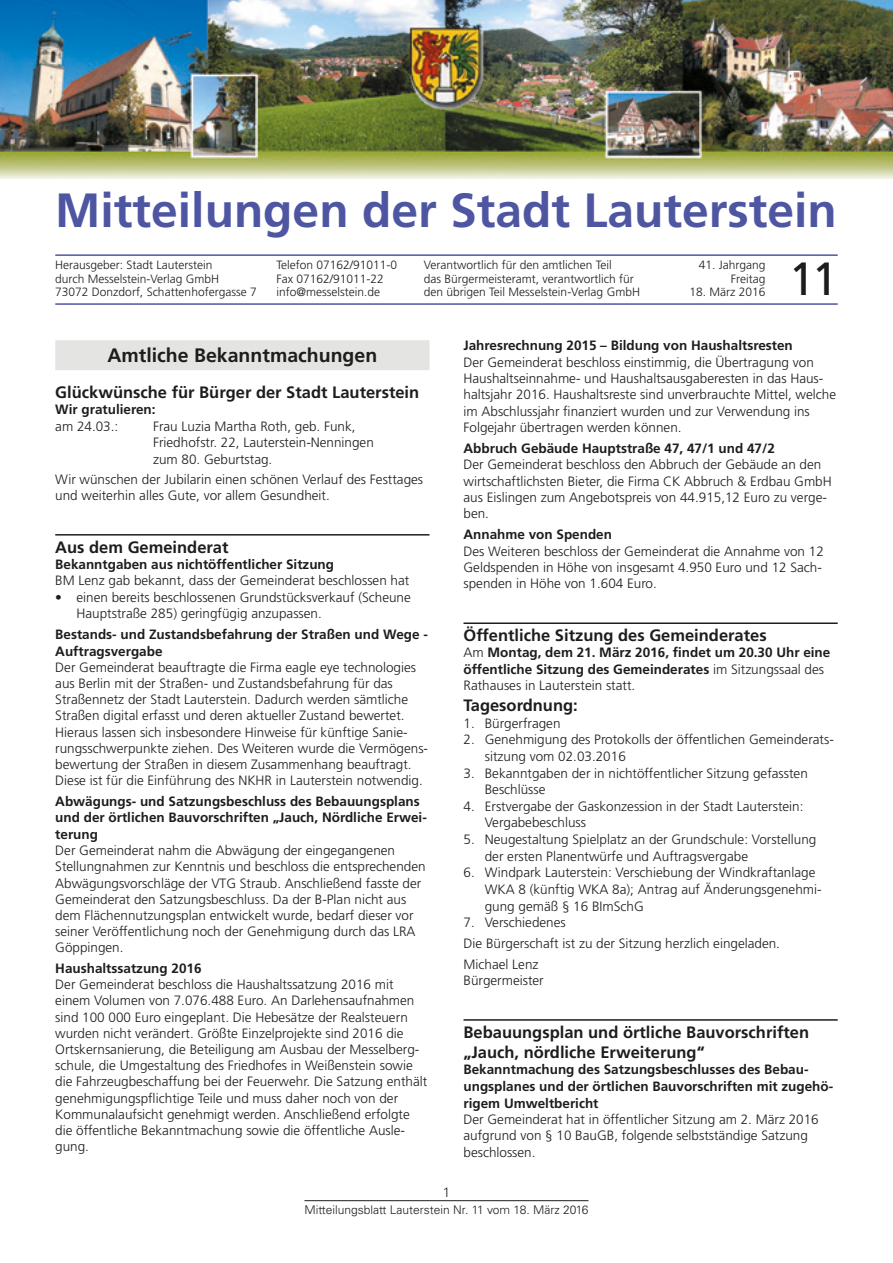
<style>
.page{position:relative;width:893px;height:1263px;background:#fff}
.page>*{position:absolute;margin:0;border:0;box-sizing:border-box;transform-origin:0 0}
.t1{font:700 48px "Frutiger";color:#4e56a2}
.t2{font:46.5px "Frutiger";color:#1d1d1b}
.t3{font:700 19.5px "Frutiger";color:#1d1d1b}
.t4{font:700 16.5px/20px "Frutiger";color:#1d1d1b}
.t5{font:300 13.5px/16.2px "Frutiger";color:#1d1d1b}
.t6{font:700 13.5px/16.5px "Frutiger";color:#1d1d1b}
.t7{font:300 13.5px "Univers";color:#1d1d1b}
.t8{font:300 12px/13.5px "Frutiger";color:#1d1d1b}
.t9{font:300 12px "Univers";color:#1d1d1b}
.s1{font-weight:300}
</style>
<div class="page">
<hr style="left:304px;top:1200px;width:284px;height:1px;background:#1d1d1b">
<hr style="left:55px;top:254px;width:783px;height:2px;background:#4e56a2">
<hr style="left:55px;top:303px;width:783px;height:2px;background:#4e56a2">
<div style="left:55px;top:340px;width:374px;height:30px;background:#e4e4e3"></div>
<hr style="left:55px;top:534px;width:374px;height:1px;background:#1d1d1b">
<hr style="left:463px;top:622px;width:375px;height:2px;background:#1d1d1b">
<hr style="left:463px;top:1019px;width:375px;height:2px;background:#1d1d1b">
<img style="left:0;top:0;width:893px;height:178px">
<h1 class="t1" style="left:55px;top:182px;width:783px">Mitteilungen der Stadt Lauterstein</h1>
<p class="t8" style="left:55px;top:259px;width:203px">Herausgeber: Stadt Lauterstein<br>durch Messelstein-Verlag GmbH<br>73072 Donzdorf, Schattenhofergasse 7</p>
<p class="t8" style="left:276px;top:259px;width:122px">Telefon 07162/91011-0<br>Fax 07162/91011-22 info@messelstein.de</p>
<p class="t8" style="left:424px;top:259px;width:218px">Verantwortlich für den amtlichen Teil<br>das Bürgermeisteramt, verantwortlich für den übrigen Teil Messelstein-Verlag GmbH</p>
<p class="t8" style="left:699px;top:259px;width:68px;text-align:right">41. Jahrgang<br>Freitag</p>
<h2 class="t2" style="left:789px;top:252px;width:50px">11</h2>
<p class="t8" style="left:689px;top:286px;width:78px">18. März 2016</p>
<h3 class="t3" style="left:107px;top:343px;width:271px">Amtliche Bekanntmachungen</h3>
<p class="t4" style="left:55px;top:382px;width:365px">Glückwünsche für Bürger der Stadt Lauterstein</p>
<p class="t6" style="left:55px;top:401px;width:102px">Wir gratulieren:</p>
<p class="t5" style="left:55px;top:418px;width:65px">am 24.03.:</p>
<p class="t5" style="left:153px;top:418px;width:222px">Frau Luzia Martha Roth, geb. Funk,<br>Friedhofstr. 22, Lauterstein-Nenningen zum 80. Geburtstag.</p>
<p class="t5" style="left:55px;top:472px;width:369px">Wir wünschen der Jubilarin einen schönen Verlauf des Festtages und weiterhin alles Gute, vor allem Gesundheit.</p>
<p class="t4" style="left:55px;top:537px;width:175px">Aus dem Gemeinderat</p>
<p class="t6" style="left:55px;top:556px;width:280px">Bekanntgaben aus nichtöffentlicher Sitzung</p>
<p class="t5" style="left:55px;top:573px;width:356px">BM Lenz gab bekannt, dass der Gemeinderat beschlossen hat</p>
<p class="t5" style="left:77px;top:589px;width:336px;text-indent:-21px">• einen bereits beschlossenen Grundstücksverkauf (Scheune<br>Hauptstraße 285) geringfügig anzupassen.</p>
<p class="t6" style="left:55px;top:626px;width:374px">Bestands- und Zustandsbefahrung der Straßen und Wege -<br>Auftragsvergabe</p>
<p class="t5" style="left:55px;top:659px;width:374px">Der Gemeinderat beauftragte die Firma eagle eye technologies aus Berlin mit der Straßen- und Zustandsbefahrung für das Straßennetz der Stadt Lauterstein. Dadurch werden sämtliche Straßen digital erfasst und deren aktueller Zustand bewertet.<br>Hieraus lassen sich insbesondere Hinweise für künftige Sanie&shy;rungsschwerpunkte ziehen. Des Weiteren wurde die Vermögens&shy;bewertung der Straßen in diesem Zusammenhang beauftragt.<br>Diese ist für die Einführung des NKHR in Lauterstein notwendig.</p>
<p class="t6" style="left:55px;top:793px;width:373px">Abwägungs- und Satzungsbeschluss des Bebauungsplans und der örtlichen Bauvorschriften „Jauch, Nördliche Erwei&shy;terung</p>
<p class="t5" style="left:55px;top:842px;width:372px">Der Gemeinderat nahm die Abwägung der eingegangenen Stellungnahmen zur Kenntnis und beschloss die entsprechenden Abwägungsvorschläge der VTG Straub. Anschließend fasste der Gemeinderat den Satzungsbeschluss. Da der B-Plan nicht aus dem Flächennutzungsplan entwickelt wurde, bedarf dieser vor seiner Veröffentlichung noch der Genehmigung durch das LRA Göppingen.</p>
<p class="t6" style="left:55px;top:960px;width:148px">Haushaltssatzung 2016</p>
<p class="t5" style="left:55px;top:977px;width:374px">Der Gemeinderat beschloss die Haushaltssatzung 2016 mit einem Volumen von 7.076.488 Euro. An Darlehensaufnahmen sind 100 000 Euro eingeplant. Die Hebesätze der Realsteuern wurden nicht verändert. Größte Einzelprojekte sind 2016 die Ortskernsanierung, die Beteiligung am Ausbau der Messelberg&shy;schule, die Umgestaltung des Friedhofes in Weißenstein sowie die Fahrzeugbeschaffung bei der Feuerwehr. Die Satzung enthält genehmigungspflichtige Teile und muss daher noch von der Kommunalaufsicht genehmigt werden. Anschließend erfolgte die öffentliche Bekanntmachung sowie die öffentliche Ausle&shy;gung.</p>
<p class="t6" style="left:463px;top:337px;width:331px">Jahresrechnung 2015 – Bildung von Haushaltsresten</p>
<p class="t5" style="left:463px;top:354px;width:374px">Der Gemeinderat beschloss einstimmig, die Übertragung von Haushaltseinnahme- und Haushaltsausgaberesten in das Haus&shy;haltsjahr 2016. Haushaltsreste sind unverbrauchte Mittel, welche im Abschlussjahr finanziert wurden und zur Verwendung ins Folgejahr übertragen werden können.</p>
<p class="t6" style="left:463px;top:440px;width:313px">Abbruch Gebäude Hauptstraße 47, 47/1 und 47/2</p>
<p class="t5" style="left:463px;top:457px;width:370px">Der Gemeinderat beschloss den Abbruch der Gebäude an den wirtschaftlichsten Bieter, die Firma CK Abbruch &amp; Erdbau GmbH aus Eislingen zum Angebotspreis von 44.915,12 Euro zu verge&shy;ben.</p>
<p class="t6" style="left:463px;top:526px;width:150px">Annahme von Spenden</p>
<p class="t5" style="left:463px;top:543px;width:362px">Des Weiteren beschloss der Gemeinderat die Annahme von 12<br>Geldspenden in Höhe von insgesamt 4.950 Euro und 12 Sach&shy;spenden in Höhe von 1.604 Euro.</p>
<p class="t4" style="left:463px;top:625px;width:305px">Öffentliche Sitzung des Gemeinderates</p>
<p class="t6" style="left:463px;top:644px;width:368px"><span class="s1">Am</span> Montag, dem 21. März 2016, findet um 20.30 Uhr eine öffentliche Sitzung des Gemeinderates <span class="s1">im Sitzungssaal des<br>Rathauses in Lauterstein statt.</span></p>
<p class="t4" style="left:463px;top:695px;width:116px">Tagesordnung:</p>
<p class="t5" style="left:463px;top:715px;width:99px">1. Bürgerfragen</p>
<p class="t5" style="left:485px;top:731px;width:351px;line-height:16.6px;text-indent:-21px">2. Genehmigung des Protokolls der öffentlichen Gemeinderats&shy;sitzung vom 02.03.2016</p>
<p class="t5" style="left:485px;top:765px;width:325px;line-height:16.6px;text-indent:-21px">3. Bekanntgaben der in nichtöffentlicher Sitzung gefassten<br>Beschlüsse</p>
<p class="t5" style="left:485px;top:798px;width:320px;line-height:16.6px;text-indent:-21px">4. Erstvergabe der Gaskonzession in der Stadt Lauterstein:<br>Vergabebeschluss</p>
<p class="t5" style="left:485px;top:831px;width:333px;line-height:16.6px;text-indent:-21px">5. Neugestaltung Spielplatz an der Grundschule: Vorstellung der ersten Planentwürfe und Auftragsvergabe</p>
<p class="t5" style="left:485px;top:864px;width:338px;line-height:16.6px;text-indent:-21px">6. Windpark Lauterstein: Verschiebung der Windkraftanlage<br>WKA 8 (künftig WKA 8a); Antrag auf Änderungsgenehmi&shy;gung gemäß § 16 BImSchG</p>
<p class="t5" style="left:463px;top:912px;width:318px;line-height:20.7px">7. Verschiedenes<br>Die Bürgerschaft ist zu der Sitzung herzlich eingeladen.<br>Michael Lenz</p>
<p class="t5" style="left:463px;top:972px;width:82px">Bürgermeister</p>
<p class="t4" style="left:463px;top:1022px;width:347px">Bebauungsplan und örtliche Bauvorschriften „Jauch, nördliche Erweiterung“</p>
<p class="t6" style="left:463px;top:1061px;width:371px">Bekanntmachung des Satzungsbeschlusses des Bebau&shy;ungsplanes und der örtlichen Bauvorschriften mit zugehö&shy;rigem Umweltbericht</p>
<p class="t5" style="left:463px;top:1111px;width:357px">Der Gemeinderat hat in öffentlicher Sitzung am 2. März 2016 aufgrund von § 10 BauGB, folgende selbstständige Satzung beschlossen.</p>
<p class="t7" style="left:443px;top:1184px;width:9px">1</p>
<p class="t9" style="left:304px;top:1202px;width:285px">Mitteilungsblatt Lauterstein Nr. 11 vom 18. März 2016</p>
</div>
